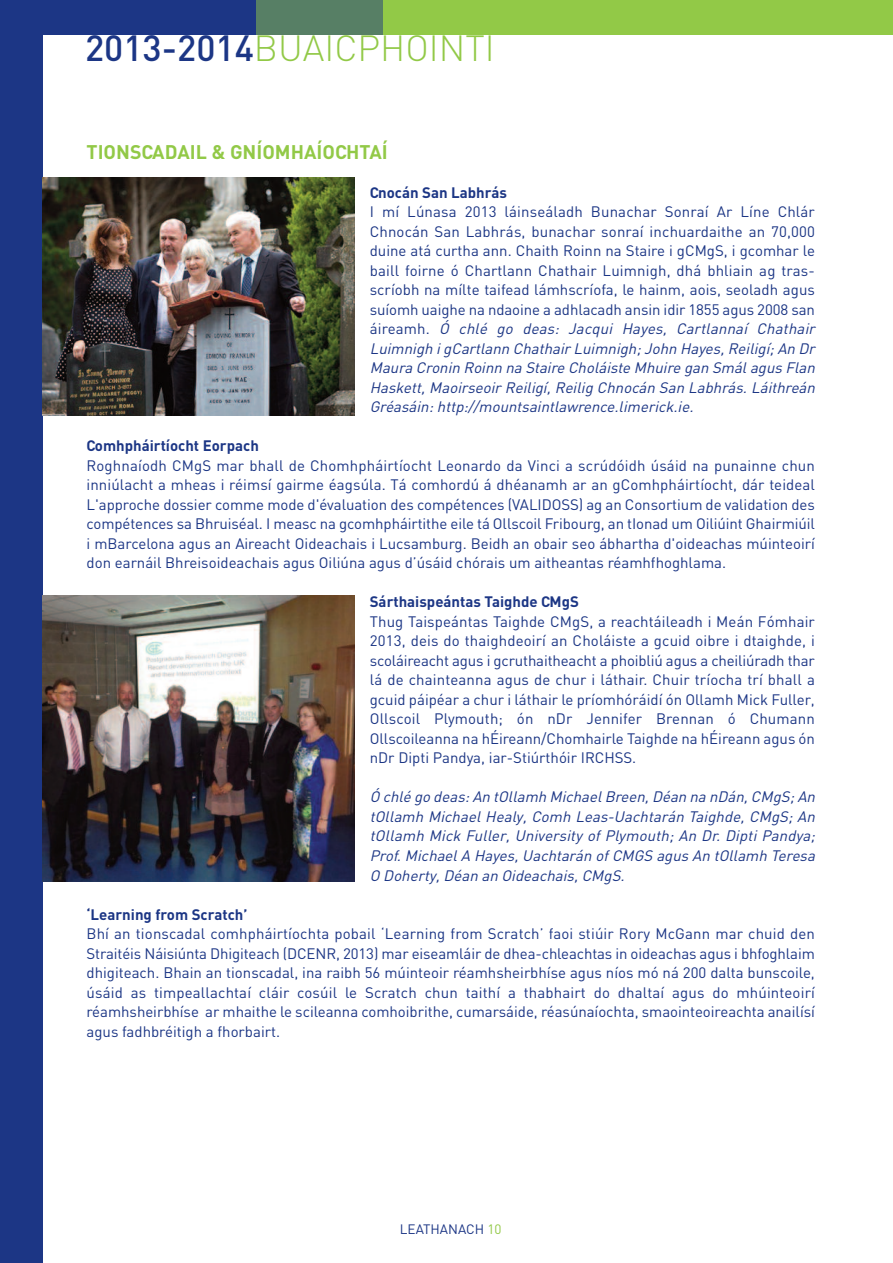
<style>
.page{position:relative;width:893px;height:1263px;background:#fff}
.page>*{position:absolute;margin:0;border:0;box-sizing:border-box;transform-origin:0 0}
.t1{font:300 36px "DIN";color:#92c947}
.t2{font:700 19.5px "DIN";color:#92c947}
.t3{font:15px/19.5px "DIN";color:#1c3685;text-align:justify}
.t4{font:italic 15px/19.5px "DIN";color:#1c3685;text-align:justify}
.t5{font:700 15px "DIN";color:#1c3685}
.t6{font:13.5px "DIN";color:#1c3685}
.s1{font-weight:500;color:#1c3685}
.s2{font-style:italic}
.s3{color:#92c947}
</style>
<div class="page">
<div style="left:0;top:0;width:893px;height:34px;background:#92c947"></div>
<div style="left:0;top:0;width:255px;height:34px;background:#1c3685"></div>
<div style="left:191px;top:0;width:192px;height:34px;background:#1c3685;opacity:.5"></div>
<div style="left:0;top:0;width:43px;height:1263px;background:#1c3685"></div>
<img style="left:43px;top:177px;width:312px;height:239px">
<img style="left:43px;top:596px;width:312px;height:285px">
<h1 class="t1" style="left:85px;top:27px;width:411px"><span class="s1">2013-2014</span>BUAICPHOINTÍ</h1>
<h2 class="t2" style="left:87px;top:140px;width:303px">TIONSCADAIL &amp; GNÍOMHAÍOCHTAÍ</h2>
<p class="t5" style="left:370px;top:184px;width:139px">Cnocán San Labhrás</p>
<p class="t3" style="left:370px;top:202px;width:450px;text-align:left">I mí Lúnasa 2013 láinseáladh Bunachar Sonraí Ar Líne Chlár Chnocán San Labhrás, bunachar sonraí inchuardaithe an 70,000 duine atá curtha ann. Chaith Roinn na Staire i gCMgS, i gcomhar le baill foirne ó Chartlann Chathair Luimnigh, dhá bhliain ag tras&shy;scríobh na mílte taifead lámhscríofa, le hainm, aois, seoladh agus suíomh uaighe na ndaoine a adhlacadh ansin idir 1855 agus 2008 san á i re a m h . <span class="s2">Ó chlé go deas: Jacqui Hayes, Cartlannaí Chathair Luimnigh i gCartlann Chathair Luimnigh; John Hayes, Reiligí; An Dr Maura Cronin Roinn na Staire Choláiste Mhuire gan Smál agus Flan Haskett, Maoirseoir Reiligí, Reilig Chnocán San Labhrás. Láithreán Gréasáin: http://mountsaintlawrence.limerick.ie.</span></p>
<p class="t5" style="left:87px;top:437px;width:174px">Comhpháirtíocht Eorpach</p>
<p class="t3" style="left:87px;top:455px;width:730px">Roghnaíodh CMgS mar bhall de Chomhpháirtíocht Leonardo da Vinci a scrúdóidh úsáid na punainne chun inniúlacht a mheas i réimsí gairme éagsúla. Tá comhordú á dhéanamh ar an gComhpháirtíocht, dár teideal L'approche dossier comme mode d'évaluation des compétences (VALIDOSS) ag an Consortium de validation des compétences sa Bhruiséal. I measc na gcomhpháirtithe eile tá Ollscoil Fribourg, an tIonad um Oiliúint Ghairmiúil i mBarcelona agus an Aireacht Oideachais i Lucsamburg. Beidh an obair seo ábhartha d'oideachas múinteoirí don earnáil Bhreisoideachais agus Oiliúna agus d’úsáid chórais um aitheantas réamhfhoghlama.</p>
<p class="t5" style="left:370px;top:593px;width:211px">Sárthaispeántas Taighde CMgS</p>
<p class="t3" style="left:370px;top:611px;width:447px">Thug Taispeántas Taighde CMgS, a reachtáileadh i Meán Fómhair 2013, deis do thaighdeoirí an Choláiste a gcuid oibre i dtaighde, i scoláireacht agus i gcruthaitheacht a phoibliú agus a cheiliúradh thar lá de chainteanna agus de chur i láthair. Chuir tríocha trí bhall a gcuid páipéar a chur i láthair le príomhóráidí ón Ollamh Mick Fuller, Ollscoil Plymouth; ón nDr Jennifer Brennan ó Chumann Ollscoileanna na hÉireann/Chomhairle Taighde na hÉireann agus ón nDr Dipti Pandya, iar-Stiúrthóir IRCHSS.</p>
<p class="t4" style="left:370px;top:787px;width:450px">Ó chlé go deas: An tOllamh Michael Breen, Déan na nDán, CMgS; An tOllamh Michael Healy, Comh Leas-Uachtarán Taighde, CMgS; An tOllamh Mick Fuller, University of Plymouth; An Dr. Dipti Pandya; Prof. Michael A Hayes, Uachtarán of CMGS agus An tOllamh Teresa O Doherty, Déan an Oideachais, CMgS.</p>
<p class="t5" style="left:87px;top:905px;width:162px">‘Learning from Scratch’</p>
<p class="t3" style="left:87px;top:923px;width:730px">Bhí an tionscadal comhpháirtíochta pobail ‘Learning from Scratch’ faoi stiúir Rory McGann mar chuid den Straitéis Náisiúnta Dhigiteach (DCENR, 2013) mar eiseamláir de dhea-chleachtas in oideachas agus i bhfoghlaim dhigiteach. Bhain an tionscadal, ina raibh 56 múinteoir réamhsheirbhíse agus níos mó ná 200 dalta bunscoile, úsáid as timpeallachtaí cláir cosúil le Scratch chun taithí a thabhairt do dhaltaí agus do mhúinteoirí réamhsheirbhíse ar mhaithe le scileanna comhoibrithe, cumarsáide, réasúnaíochta, smaointeoireachta anailísí agus fadhbréitigh a fhorbairt.</p>
<p class="t6" style="left:400px;top:1221px;width:103px">LEATHANACH <span class="s3">10</span></p>
</div>
